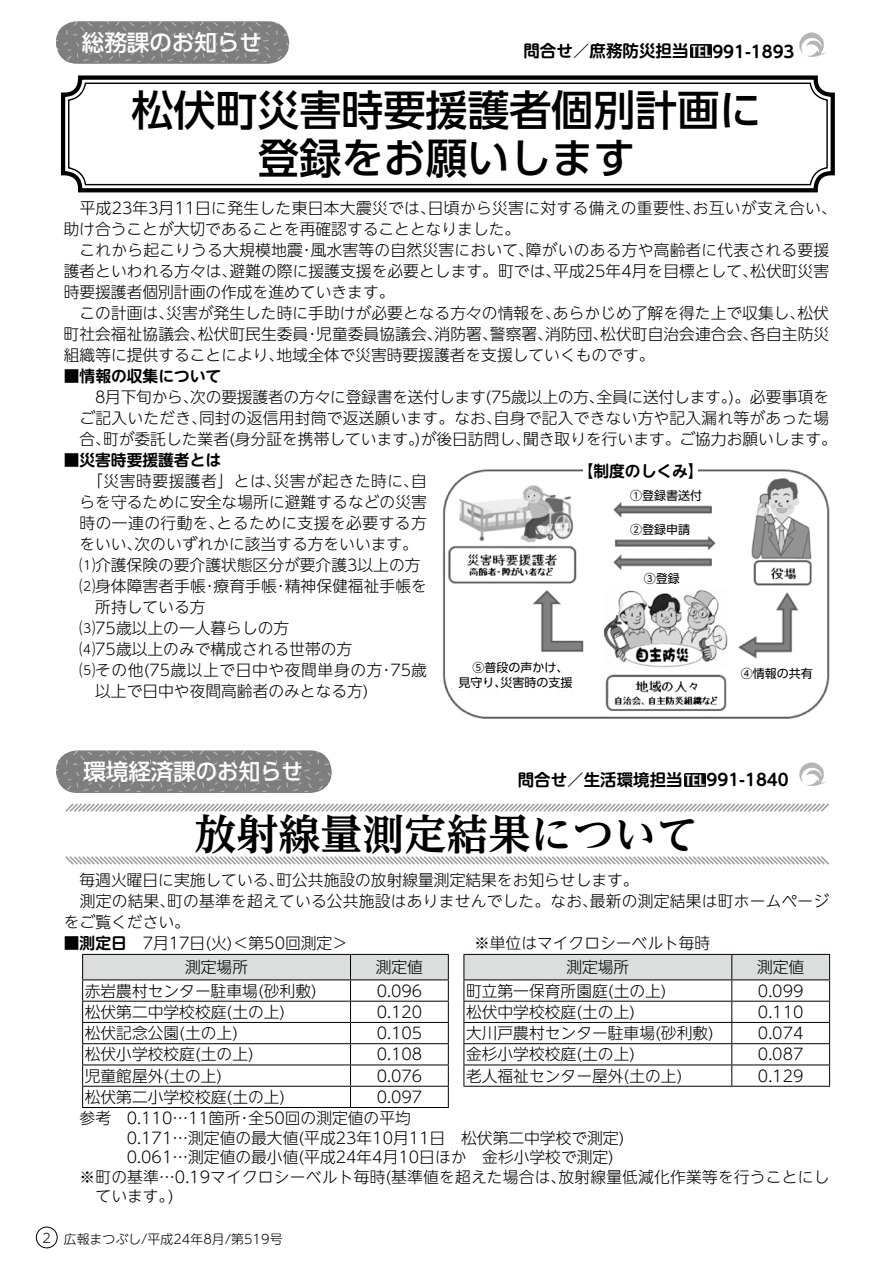
<style>
.page{position:relative;width:893px;height:1263px;background:#fff}
.page>*{position:absolute;margin:0;border:0;box-sizing:border-box;transform-origin:0 0}
.t1{font:500 42px/48px "UD Shin Go Pro";color:#000;text-align:center}
.t2{font:700 42px "UD Reimin Pro";color:#000}
.t3{font:500 22.5px "UD Shin Go Pro";color:#fff}
.t4{font:700 16.5px "UD Shin M Go Pro De";color:#000}
.t5{font:300 15.75px/21px "UD Shin Go NT Pro";color:#000;text-align:justify}
.t6{font:300 15.75px/21px "UD Shin Go NT Pro";letter-spacing:.02em;color:#000}
.t7{font:300 15.75px "UD Shin M Go Pro";color:#000}
.t8{font:700 15.75px "UD Shin M Go Pro De";color:#000}
.t9{font:300 15.75px "UD Shin Go NT Pro";letter-spacing:.04em;color:#000}
.t10{font:300 15.75px "UD Shin Go NT Pro";letter-spacing:.035em;color:#000}
.t11{font:300 15.75px "UD Shin Go NT Pro";letter-spacing:.03em;color:#000}
.t12{font:300 12.9px "UD Shin M Go Pro";color:#000}
.t13{font:12px/15px "UD Shin Go Pro";color:#000;text-align:center}
.s1{font-family:"UD Shin M Go Pro"}
.s2{font-family:"UD Shin M Go Pro De";font-weight:700}
.s3{font-family:"UD Shin Go NT Pro"}
</style>
<div class="page">
<svg style="left:60px;top:75px;width:775px;height:118px"></svg>
<div style="left:68px;top:83px;width:760px;height:102px;border:1px solid #000;border-radius:17px"></div>
<div style="left:36px;top:1227px;width:21px;height:21px;border:1px solid #000;border-radius:50%"></div>
<img style="left:56px;top:750px;width:276px;height:43px">
<img style="left:685px;top:774px;width:20px;height:12px">
<img style="left:799px;top:762px;width:27px;height:24px">
<img style="left:56px;top:21px;width:233px;height:43px">
<img style="left:691px;top:45px;width:20px;height:12px">
<img style="left:799px;top:32px;width:26px;height:25px">
<svg style="left:65px;top:803px;width:764px;height:9px"></svg>
<svg style="left:65px;top:856px;width:764px;height:9px"></svg>
<svg style="left:82px;top:954px;width:367px;height:153px"></svg>
<hr style="left:82px;top:1107px;width:269px;height:1px;background:#000">
<hr style="left:351px;top:1107px;width:98px;height:1px;background:#000">
<svg style="left:463px;top:954px;width:367px;height:132px"></svg>
<hr style="left:463px;top:1086px;width:269px;height:1px;background:#000">
<hr style="left:732px;top:1086px;width:98px;height:1px;background:#000">
<img style="left:442px;top:469px;width:388px;height:249px">
<div style="left:583px;top:459px;width:115px;height:24px;background:#fff"></div>
<div style="left:626px;top:521px;width:76px;height:17px;background:#fff"></div>
<div style="left:640px;top:569px;width:75px;height:17px;background:#fff"></div>
<div style="left:737px;top:665px;width:85px;height:17px;background:#fff"></div>
<div style="left:452px;top:660px;width:127px;height:30px;background:#fff"></div>
<div style="left:626px;top:486px;width:85px;height:18px;background:#fff"></div>
<h2 class="t3" style="left:82px;top:24px;width:181px">総務課のお知らせ</h2>
<p class="t4" style="left:523px;top:38px;width:166px">問合せ／庶務防災担当</p>
<p class="t4" style="left:712px;top:38px;width:84px">991-1893</p>
<h1 class="t1" style="left:131px;top:85px;width:632px">松伏町災害時要援護者個別計画に登録をお願いします</h1>
<p class="t6" style="left:64px;top:197px;width:767px;text-indent:16px">平成<span class="s1">23</span>年<span class="s1">3</span>月<span class="s1">11</span>日に発生した東日本大震災では､日頃から災害に対する備えの重要性､お互いが支え合い､助け合うことが大切であることを再確認することとなりました。</p>
<p class="t5" style="left:64px;top:239px;width:767px;text-indent:16px">これから起こりうる大規模地震･風水害等の自然災害において､障がいのある方や高齢者に代表される要援護者といわれる方々は､避難の際に援護支援を必要とします。町では､平成<span class="s1">25</span>年<span class="s1">4</span>月を目標として､松伏町災害時要援護者個別計画の作成を進めていきます。</p>
<p class="t5" style="left:64px;top:302px;width:767px;text-indent:16px">この計画は､災害が発生した時に手助けが必要となる方々の情報を､あらかじめ了解を得た上で収集し､松伏町社会福祉協議会､松伏町民生委員･児童委員協議会､消防署､警察署､消防団､松伏町自治会連合会､各自主防災組織等に提供することにより､地域全体で災害時要援護者を支援していくものです。</p>
<p class="t8" style="left:64px;top:363px;width:159px">■情報の収集について</p>
<p class="t5" style="left:79px;top:386px;width:759px;text-align:center"><span class="s1">8</span>月下旬から､次の要援護者の方々に登録書を送付します<span class="s1">(75</span>歳以上の方､全員に送付します。<span class="s1">)</span>。必要事項を<br>ご記入いただき､同封の返信用封筒で返送願います。なお､自身で記入できない方や記入漏れ等があった場合､町が委託した業者<span class="s1">(</span>身分証を携帯しています。<span class="s1">)</span>が後日訪問し､聞き取りを行います。ご協力お願いします。</p>
<p class="t8" style="left:64px;top:447px;width:159px">■災害時要援護者とは</p>
<p class="t10" style="left:87px;top:468px;width:341px">「災害時要援護者」とは､災害が起きた時に､自</p>
<p class="t5" style="left:79px;top:491px;width:349px">らを守るために安全な場所に避難するなどの災害</p>
<p class="t11" style="left:80px;top:510px;width:349px">時の一連の行動を､とるために支援を必要する方</p>
<p class="t5" style="left:79px;top:533px;width:340px">をいい､次のいずれかに該当する方をいいます。</p>
<p class="t5" style="left:79px;top:554px;width:343px"><span class="s1">⑴</span>介護保険の要介護状態区分が要介護<span class="s1">3</span>以上の方</p>
<p class="t5" style="left:79px;top:575px;width:349px"><span class="s1">⑵</span>身体障害者手帳･療育手帳･精神保健福祉手帳を</p>
<p class="t5" style="left:95px;top:596px;width:112px">所持している方</p>
<p class="t5" style="left:79px;top:617px;width:211px"><span class="s1">⑶75</span>歳以上の一人暮らしの方</p>
<p class="t5" style="left:79px;top:638px;width:274px"><span class="s1">⑷75</span>歳以上のみで構成される世帯の方</p>
<p class="t9" style="left:79px;top:657px;width:349px"><span class="s1">⑸</span>その他<span class="s1">(75</span>歳以上で日中や夜間単身の方･<span class="s1">75</span>歳</p>
<p class="t5" style="left:95px;top:680px;width:275px">以上で日中や夜間高齢者のみとなる方<span class="s1">)</span></p>
<p class="t8" style="left:578px;top:458px;width:127px">【制度のしくみ】</p>
<p class="t13" style="left:630px;top:487px;width:73px">①登録書送付</p>
<p class="t13" style="left:630px;top:521px;width:61px">②登録申請</p>
<p class="t13" style="left:644px;top:570px;width:37px">③登録</p>
<p class="t13" style="left:459px;top:660px;width:115px">⑤普段の声かけ､<br>見守り､災害時の支援</p>
<p class="t13" style="left:741px;top:666px;width:73px">④情報の共有</p>
<h2 class="t3" style="left:83px;top:753px;width:221px">環境経済課のお知らせ</h2>
<p class="t4" style="left:518px;top:767px;width:166px">問合せ／生活環境担当</p>
<p class="t4" style="left:707px;top:767px;width:84px">991-1840</p>
<h1 class="t2" style="left:194px;top:800px;width:506px">放射線量測定結果について</h1>
<p class="t5" style="left:80px;top:868px;width:561px">毎週火曜日に実施している､町公共施設の放射線量測定結果をお知らせします。</p>
<p class="t5" style="left:80px;top:889px;width:751px">測定の結果､町の基準を超えている公共施設はありませんでした。なお､最新の測定結果は町ホームページ</p>
<p class="t5" style="left:64px;top:910px;width:127px">をご覧ください。</p>
<p class="t7" style="left:64px;top:930px;width:286px"><span class="s2">■測定日</span> 7<span class="s3">月</span>17<span class="s3">日</span>(<span class="s3">火</span>)＜<span class="s3">第</span>50<span class="s3">回測定</span>＞</p>
<p class="t5" style="left:474px;top:931px;width:238px"><span class="s1">※</span>単位はマイクロシーベルト毎時</p>
<p class="t5" style="left:185px;top:956px;width:64px">測定場所</p>
<p class="t5" style="left:376px;top:956px;width:49px">測定値</p>
<p class="t5" style="left:85px;top:979px;width:234px">赤岩農村センター駐車場<span class="s1">(</span>砂利敷<span class="s1">)</span></p>
<p class="t7" style="left:377px;top:978px;width:47px">0.096</p>
<p class="t5" style="left:85px;top:1001px;width:202px">松伏第二中学校校庭<span class="s1">(</span>土の上<span class="s1">)</span></p>
<p class="t7" style="left:377px;top:999px;width:47px">0.120</p>
<p class="t5" style="left:85px;top:1022px;width:155px">松伏記念公園<span class="s1">(</span>土の上<span class="s1">)</span></p>
<p class="t7" style="left:377px;top:1020px;width:47px">0.105</p>
<p class="t5" style="left:85px;top:1043px;width:171px">松伏小学校校庭<span class="s1">(</span>土の上<span class="s1">)</span></p>
<p class="t7" style="left:377px;top:1041px;width:47px">0.108</p>
<p class="t5" style="left:85px;top:1064px;width:139px">児童館屋外<span class="s1">(</span>土の上<span class="s1">)</span></p>
<p class="t7" style="left:377px;top:1063px;width:47px">0.076</p>
<p class="t5" style="left:85px;top:1086px;width:202px">松伏第二小学校校庭<span class="s1">(</span>土の上<span class="s1">)</span></p>
<p class="t7" style="left:377px;top:1084px;width:47px">0.097</p>
<p class="t5" style="left:566px;top:956px;width:64px">測定場所</p>
<p class="t5" style="left:757px;top:956px;width:49px">測定値</p>
<p class="t5" style="left:466px;top:979px;width:202px">町立第一保育所園庭<span class="s1">(</span>土の上<span class="s1">)</span></p>
<p class="t7" style="left:758px;top:978px;width:47px">0.099</p>
<p class="t5" style="left:466px;top:1001px;width:171px">松伏中学校校庭<span class="s1">(</span>土の上<span class="s1">)</span></p>
<p class="t7" style="left:758px;top:999px;width:47px">0.110</p>
<p class="t5" style="left:466px;top:1022px;width:249px">大川戸農村センター駐車場<span class="s1">(</span>砂利敷<span class="s1">)</span></p>
<p class="t7" style="left:758px;top:1020px;width:47px">0.074</p>
<p class="t5" style="left:466px;top:1043px;width:171px">金杉小学校校庭<span class="s1">(</span>土の上<span class="s1">)</span></p>
<p class="t7" style="left:758px;top:1041px;width:47px">0.087</p>
<p class="t5" style="left:466px;top:1064px;width:218px">老人福祉センター屋外<span class="s1">(</span>土の上<span class="s1">)</span></p>
<p class="t7" style="left:758px;top:1063px;width:47px">0.129</p>
<p class="t5" style="left:80px;top:1107px;width:333px">参考 <span class="s1">0.110</span>…<span class="s1">11</span>箇所･全<span class="s1">50</span>回の測定値の平均</p>
<p class="t5" style="left:127px;top:1126px;width:499px"><span class="s1">0.171</span>…測定値の最大値<span class="s1">(</span>平成<span class="s1">23</span>年<span class="s1">10</span>月<span class="s1">11</span>日 松伏第二中学校で測定<span class="s1">)</span></p>
<p class="t5" style="left:127px;top:1146px;width:489px"><span class="s1">0.061</span>…測定値の最小値<span class="s1">(</span>平成<span class="s1">24</span>年<span class="s1">4</span>月<span class="s1">10</span>日ほか 金杉小学校で測定<span class="s1">)</span></p>
<p class="t5" style="left:80px;top:1165px;width:751px"><span class="s1">※</span>町の基準…<span class="s1">0.19</span>マイクロシーベルト毎時<span class="s1">(</span>基準値を超えた場合は､放射線量低減化作業等を行うことにし</p>
<p class="t5" style="left:96px;top:1185px;width:80px">ています。<span class="s1">)</span></p>
<p class="t12" style="left:43px;top:1229px;width:242px">2 広報まつぶし/平成24年8月/第519号</p>
</div>
